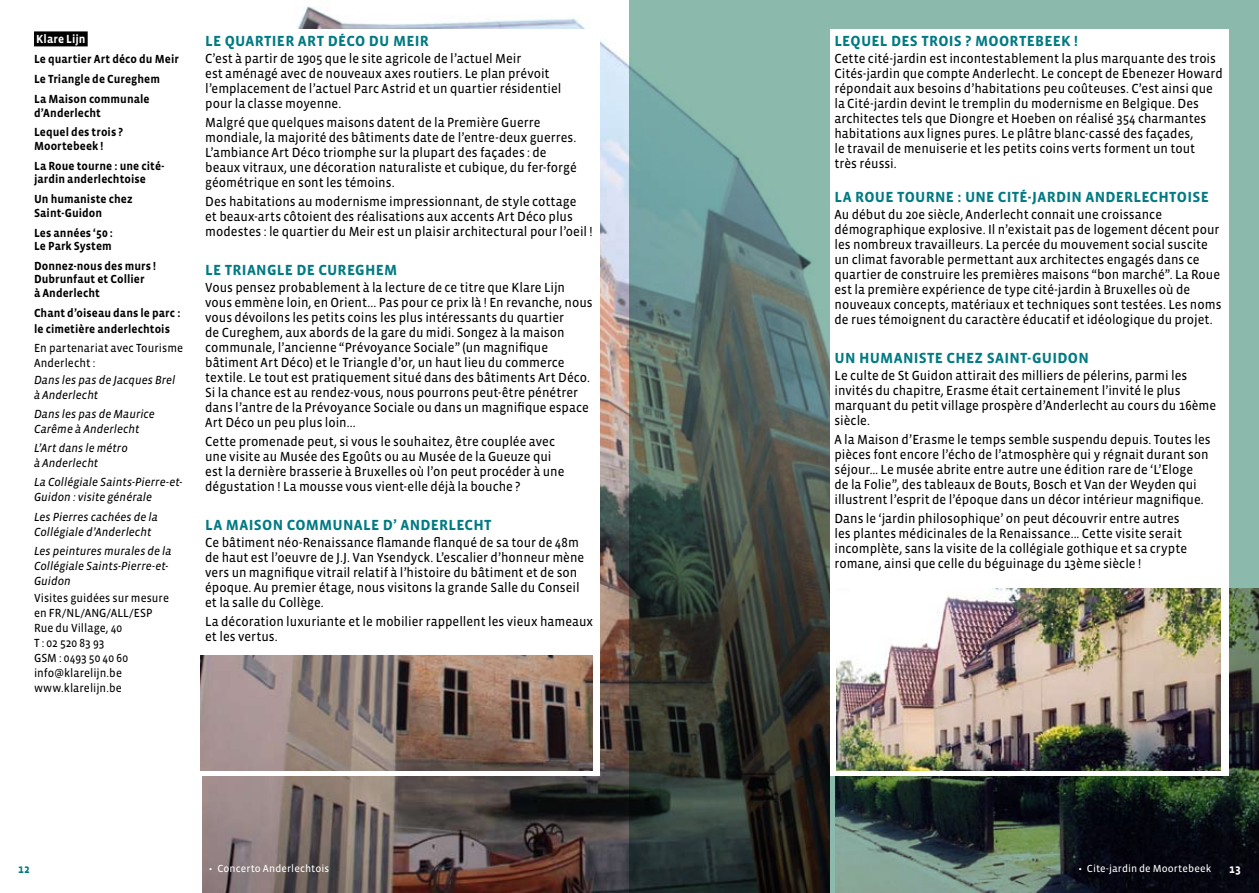
<style>
.page{position:relative;width:1259px;height:893px;background:#fff}
.page>*{position:absolute;margin:0;border:0;box-sizing:border-box;transform-origin:0 0}
.t1{font:700 15px "Vista Sans";letter-spacing:.015em;color:#007a83}
.t2{font:13.5px/15px "Vista Sans Reg";color:#000;scale:.95 1}
.t3{font:700 12px/20px "Vista Sans";letter-spacing:.01em;color:#000;scale:.95 1}
.t4{font:italic 12px/15px "Vista Sans Reg";color:#000;scale:.95 1}
.t5{font:12px/15px "Vista Sans Reg";letter-spacing:.005em;color:#000;scale:.95 1}
.t6{font:700 12px "Vista Sans";color:#fff;scale:.95 1}
.t7{font:700 12px "Vista Sans";color:#007a83;scale:.95 1}
.t8{font:10.5px "Vista Sans Reg";letter-spacing:.01em;color:#fff}
</style>
<div class="page">
<div style="left:629px;top:0;width:630px;height:893px;background:#8bbaad"></div>
<img style="left:202px;top:6px;width:627px;height:887px">
<img style="left:836px;top:588px;width:423px;height:305px">
<div style="left:830px;top:30px;width:399px;height:746px;background:#fff"></div>
<div style="left:201px;top:30px;width:399px;height:746px;background:#fff"></div>
<div style="left:34px;top:31px;width:54px;height:15px;background:#000"></div>
<img style="left:201px;top:656px;width:391px;height:115px">
<img style="left:837px;top:588px;width:383px;height:183px">
<p class="t6" style="left:36px;top:33px;width:53px">Klare Lijn</p>
<p class="t3" style="left:34px;top:50px;width:154px">Le quartier Art déco du Meir<br>Le Triangle de Cureghem<br>La Maison communale</p>
<p class="t3" style="left:34px;top:103px;width:95px">d’Anderlecht<br>Lequel des trois ?</p>
<p class="t3" style="left:34px;top:136px;width:139px">Moortebeek !<br>La Roue tourne : une cité-</p>
<p class="t3" style="left:34px;top:170px;width:119px">jardin anderlechtoise<br>U n humaniste chez</p>
<p class="t3" style="left:34px;top:203px;width:85px">Saint-Guidon<br>Les années ‘50 :</p>
<p class="t3" style="left:34px;top:236px;width:130px">Le Park System<br>Donnez-nous des murs !</p>
<p class="t3" style="left:34px;top:273px;width:118px;line-height:13.5px">Dubrunfaut et Collier à Anderlecht</p>
<p class="t3" style="left:34px;top:305px;width:156px;line-height:16.5px">Chant d’oiseau dans le parc : le cimetière anderlechtois</p>
<p class="t5" style="left:34px;top:340px;width:158px">En partenariat avec Tourisme<br>Anderlecht :</p>
<p class="t4" style="left:34px;top:372px;width:150px">Dans les pas de Jacques Brel à Anderlecht</p>
<p class="t4" style="left:34px;top:407px;width:129px">Dans les pas de Maurice<br>Carême à Anderlecht</p>
<p class="t4" style="left:34px;top:441px;width:100px">L’Art dans le métro à Anderlecht</p>
<p class="t4" style="left:34px;top:475px;width:158px">La Collégiale Saints-Pierre-et-<br>Guidon : visite générale</p>
<p class="t4" style="left:34px;top:509px;width:132px">Les Pierres cachées de la<br>Collégiale d’Anderlecht</p>
<p class="t4" style="left:34px;top:544px;width:146px">Les peintures murales de la<br>Collégiale Saints-Pierre-et-<br>Guidon</p>
<p class="t5" style="left:34px;top:591px;width:144px">Visites guidées sur mesure en Fr/Nl/An g/All/Esp<br>Rue du Village, 40<br>T : 02 520 83 93<br>GSM : 0493 50 40 60 info@klarelijn.be www.klarelijn.be</p>
<p class="t1" style="left:205px;top:33px;width:225px">Le quartier Art déco du Meir</p>
<p class="t2" style="left:205px;top:51px;width:376px">C’est à partir de 1905 que le site agricole de l’actuel Meir<br>est aménagé avec de nouveaux axes routiers. Le plan prévoit l’emplacement de l’actuel Parc Astrid et un quartier résidentiel pour la classe moyenne.</p>
<p class="t2" style="left:205px;top:115px;width:392px">Malgré que quelques maisons datent de la Première Guerre mondiale, la majorité des bâtiments date de l’entre-deux guerres.<br>L’ambiance Art Déco triomphe sur la plupart des façades : de beaux vitraux, une décoration naturaliste et cubique, du fer-forgé géométrique en sont les témoins.</p>
<p class="t2" style="left:205px;top:195px;width:409px">Des habitations au modernisme impressionnant, de style cottage<br>et beaux-arts côtoient des réalisations aux accents Art Déco plus modestes : le quartier du Meir est un plaisir architectural pour l’oeil !</p>
<p class="t1" style="left:205px;top:262px;width:194px">Le Triangle de Cureghem</p>
<p class="t2" style="left:205px;top:280px;width:409px">Vous pensez probablement à la lecture de ce titre que Klare Lijn vous emmène loin, en Orient... Pas pour ce prix là ! En revanche, nous vous dévoilons les petits coins les plus intéressants du quartier<br>de Cureghem, aux abords de la gare du midi. Songez à la maison communale, l’ancienne “Prévoyance Sociale” (un magnifique bâtiment Art Déco) et le Triangle d’or, un haut lieu du commerce textile. Le tout est pratiquement situé dans des bâtiments Art Déco.<br>Si la chance est au rendez-vous, nous pourrons peut-être pénétrer dans l’antre de la Prévoyance Sociale ou dans un magnifique espace Art Déco un peu plus loin...</p>
<p class="t2" style="left:205px;top:435px;width:380px">Cette promenade peut, si vous le souhaitez, être couplée avec une visite au Musée des Egoûts ou au Musée de la Gueuze qui est la dernière brasserie à Bruxelles où l’on peut procéder à une dégustation ! La mousse vous vient-elle déjà la bouche ?</p>
<p class="t1" style="left:205px;top:517px;width:288px">La Maison communale d’ Anderlecht</p>
<p class="t2" style="left:205px;top:535px;width:400px">Ce bâtiment néo-Renaissance flamande flanqué de sa tour de 48m de haut est l’oeuvre de J.J. Van Ysendyck. L’escalier d’honneur mène vers un magnifique vitrail relatif à l’histoire du bâtiment et de son époque. Au premier étage, nous visitons la grande Salle du Conseil et la salle du Collège.</p>
<p class="t2" style="left:205px;top:614px;width:410px">La décoration luxuriante et le mobilier rappellent les vieux hameaux et les vertus.</p>
<p class="t1" style="left:834px;top:33px;width:245px">Lequel des trois ? Moortebeek !</p>
<p class="t2" style="left:834px;top:51px;width:410px">Cette cité-jardin est incontestablement la plus marquante des trois Cités-jardin que compte Anderlecht. Le concept de Ebenezer Howard répondait aux besoins d’habitations peu coûteuses. C’est ainsi que la Cité-jardin devint le tremplin du modernisme en Belgique. Des architectes tels que Diongre et Hoeben on réalisé 354 charmantes habitations aux lignes pures. Le plâtre blanc-cassé des façades,<br>le travail de menuiserie et les petits coins verts forment un tout<br>très réussi.</p>
<p class="t1" style="left:834px;top:189px;width:376px">La Roue tourne : une cité-jardin anderlechtoise</p>
<p class="t2" style="left:834px;top:208px;width:409px">Au début du 20e siècle, Anderlecht connait une croissance démographique explosive. Il n’existait pas de logement décent pour les nombreux travailleurs. La percée du mouvement social suscite un climat favorable permettant aux architectes engagés dans ce quartier de construire les premières maisons “bon marché”. La Roue est la première expérience de type cité-jardin à Bruxelles où de nouveaux concepts, matériaux et techniques sont testées. Les noms de rues témoignent du caractère éducatif et idéologique du projet.</p>
<p class="t1" style="left:834px;top:350px;width:256px">U n humaniste chez Saint-Guidon</p>
<p class="t2" style="left:834px;top:368px;width:403px">Le culte de St Guidon attirait des milliers de pélerins, parmi les invités du chapitre, Erasme était certainement l’invité le plus marquant du petit village prospère d’Anderlecht au cours du 16ème siècle.</p>
<p class="t2" style="left:834px;top:432px;width:397px">A la Maison d’Erasme le temps semble suspendu depuis. Toutes les pièces font encore l’écho de l’atmosphère qui y régnait durant son séjour… Le musée abrite entre autre une édition rare de ‘L’Eloge<br>de la Folie”, des tableaux de Bouts, Bosch et Van der Weyden qui illustrent l’esprit de l’époque dans un décor intérieur magnifique.</p>
<p class="t2" style="left:834px;top:512px;width:373px">Dans le ‘jardin philosophique’ on peut découvrir entre autres les plantes médicinales de la Renaissance... Cette visite serait incomplète, sans la visite de la collégiale gothique et sa crypte romane, ainsi que celle du béguinage du 13ème siècle !</p>
<p class="t7" style="left:18px;top:862px;width:14px">12</p>
<p class="t8" style="left:209px;top:863px;width:122px">• Concerto Anderlechtois</p>
<p class="t8" style="left:1078px;top:863px;width:134px">• Cite-jardin de Moortebeek</p>
<p class="t6" style="left:1229px;top:862px;width:14px">13</p>
</div>
